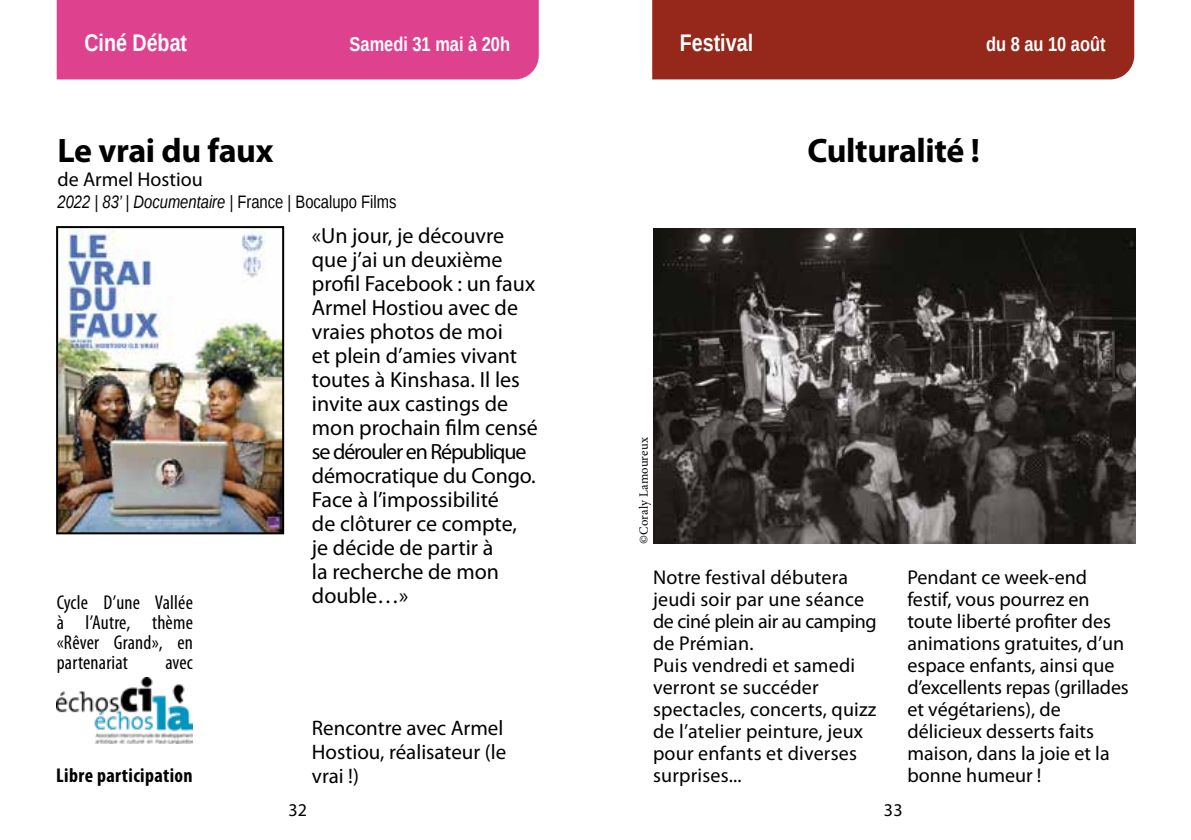
<style>
.page{position:relative;width:1191px;height:840px;background:#fff}
.page>*{position:absolute;margin:0;border:0;box-sizing:border-box;transform-origin:0 0}
.t1{font:700 34px "Myriad Pro";letter-spacing:-.01em;color:#000}
.t2{font:700 24px "Liberation Sans Narrow";color:#fff}
.t3{font:22px/24px "Myriad Pro";color:#000}
.t4{font:21px/24px "Myriad Pro";color:#000}
.t5{font:20px/22px "Myriad Pro";color:#000}
.t6{font:condensed 20px/20px "Myriad Pro";letter-spacing:.01em;color:#000;text-align:justify}
.t7{font:700 20px "Liberation Sans Narrow";color:#fff}
.t8{font:700 condensed 20px "Myriad Pro";letter-spacing:.02em;color:#000}
.t9{font:italic 18px "Liberation Sans Narrow";color:#000}
.t10{font:18px "Myriad Pro";color:#000}
.t11{font:12.6px "Minion Pro";letter-spacing:.01em;color:#000}
.s1{font-style:normal}
</style>
<div class="page">
<img style="left:59px;top:229px;width:222px;height:302px">
<div style="left:56px;top:226px;width:228px;height:308px;border:2px solid #000"></div>
<img style="left:653px;top:228px;width:482px;height:315px">
<div style="left:57px;top:0;width:482px;height:79px;background:#de428f"></div>
<div style="left:652px;top:0;width:482px;height:79px;background:#95281b"></div>
<img style="left:57px;top:677px;width:136px;height:66px">
<p class="t2" style="left:84px;top:27px;width:104px">Ciné Débat</p>
<p class="t7" style="left:349px;top:30px;width:162px">Samedi 31 mai à 20h</p>
<p class="t2" style="left:680px;top:27px;width:75px">Festival</p>
<p class="t7" style="left:986px;top:30px;width:121px">du 8 au 10 août</p>
<h1 class="t1" style="left:58px;top:128px;width:217px">Le vrai du faux</h1>
<p class="t5" style="left:58px;top:168px;width:147px">de Armel Hostiou</p>
<p class="t9" style="left:58px;top:189px;width:340px">2022 | 83’ | Documentaire | <span class="s1">France | Bocalupo Films</span></p>
<p class="t6" style="left:57px;top:591px;width:138px">Cycle D’une Vallée à l’Autre, thème «Rêver Grand», en partenariat</p>
<p class="t6" style="left:165px;top:651px;width:29px">avec</p>
<p class="t3" style="left:312px;top:223px;width:227px">«Un jour, je découvre que j’ai un deuxième profil Facebook : un faux<br>Armel Hostiou avec de vraies photos de moi<br>et plein d’amies vivant toutes à Kinshasa. Il les invite aux castings de mon prochain film censé se dérouler en République démocratique du Congo.<br>Face à l’impossibilité<br>de clôturer ce compte, je décide de partir à<br>la recherche de mon double…»</p>
<p class="t4" style="left:312px;top:715px;width:196px">Rencontre avec Armel<br>Hostiou, réalisateur (le</p>
<p class="t8" style="left:56px;top:762px;width:138px">Libre participation</p>
<p class="t4" style="left:312px;top:763px;width:49px">vrai !)</p>
<p class="t11" style="left:635px;top:543px;width:108px;rotate:-90deg">©Coraly Lamoureux</p>
<h1 class="t1" style="left:807px;top:128px;width:174px">Culturalité !</h1>
<p class="t5" style="left:653px;top:565px;width:225px">Notre festival débutera jeudi soir par une séance de ciné plein air au camping de Prémian.<br>Puis vendredi et samedi verront se succéder spectacles, concerts, quizz de l’atelier peinture, jeux pour enfants et diverses surprises...</p>
<p class="t5" style="left:907px;top:565px;width:223px">Pendant ce week-end festif, vous pourrez en toute liberté profiter des animations gratuites, d’un espace enfants, ainsi que d’excellents repas (grillades et végétariens), de délicieux desserts faits maison, dans la joie et la bonne humeur !</p>
<p class="t10" style="left:288px;top:798px;width:20px">32</p>
<p class="t10" style="left:884px;top:798px;width:20px">33</p>
</div>
